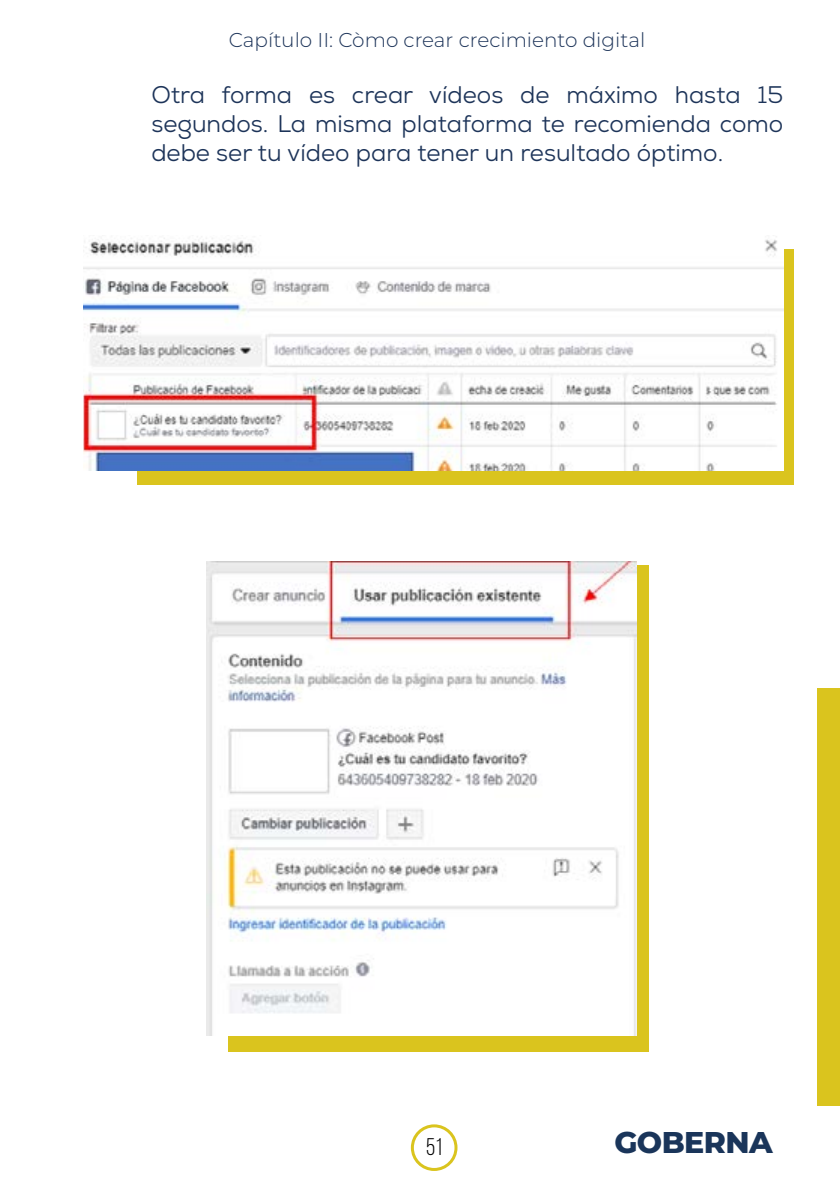
<style>
.page{position:relative;width:840px;height:1191px;background:#fff}
.page>*{position:absolute;margin:0;border:0;box-sizing:border-box;transform-origin:0 0}
.t1{font:800 30px "Montserrat";letter-spacing:-.02em;color:#1a355a}
.t2{font:24px/28.8px "Nexa";color:#1d3459;text-align:justify}
.t3{font:24px "Bebas Neue";color:#000}
.t4{font:300 20px "Montserrat";color:#1d3459}
</style>
<div class="page">
<div style="left:816px;top:688px;width:23px;height:418px;background:#dac41e"></div>
<div style="left:410px;top:1124px;width:47px;height:47px;border:3px solid #dac41e;border-radius:50%"></div>
<div style="left:137px;top:249px;width:656px;height:236px;background:#dac41e"></div>
<div style="left:228px;top:566px;width:420px;height:486px;background:#dac41e"></div>
<img style="left:84px;top:236px;width:698px;height:235px">
<img style="left:206px;top:561px;width:430px;height:474px">
<p class="t4" style="left:229px;top:26px;width:418px">Capítulo II: Còmo crear crecimiento digital</p>
<p class="t2" style="left:151px;top:80px;width:633px">Otra forma es crear vídeos de máximo hasta 15 segundos. La misma plataforma te recomienda como debe ser tu vídeo para tener un resultado óptimo.</p>
<p class="t3" style="left:426px;top:1134px;width:17px">51</p>
<p class="t1" style="left:614px;top:1120px;width:160px">GOBERNA</p>
</div>
